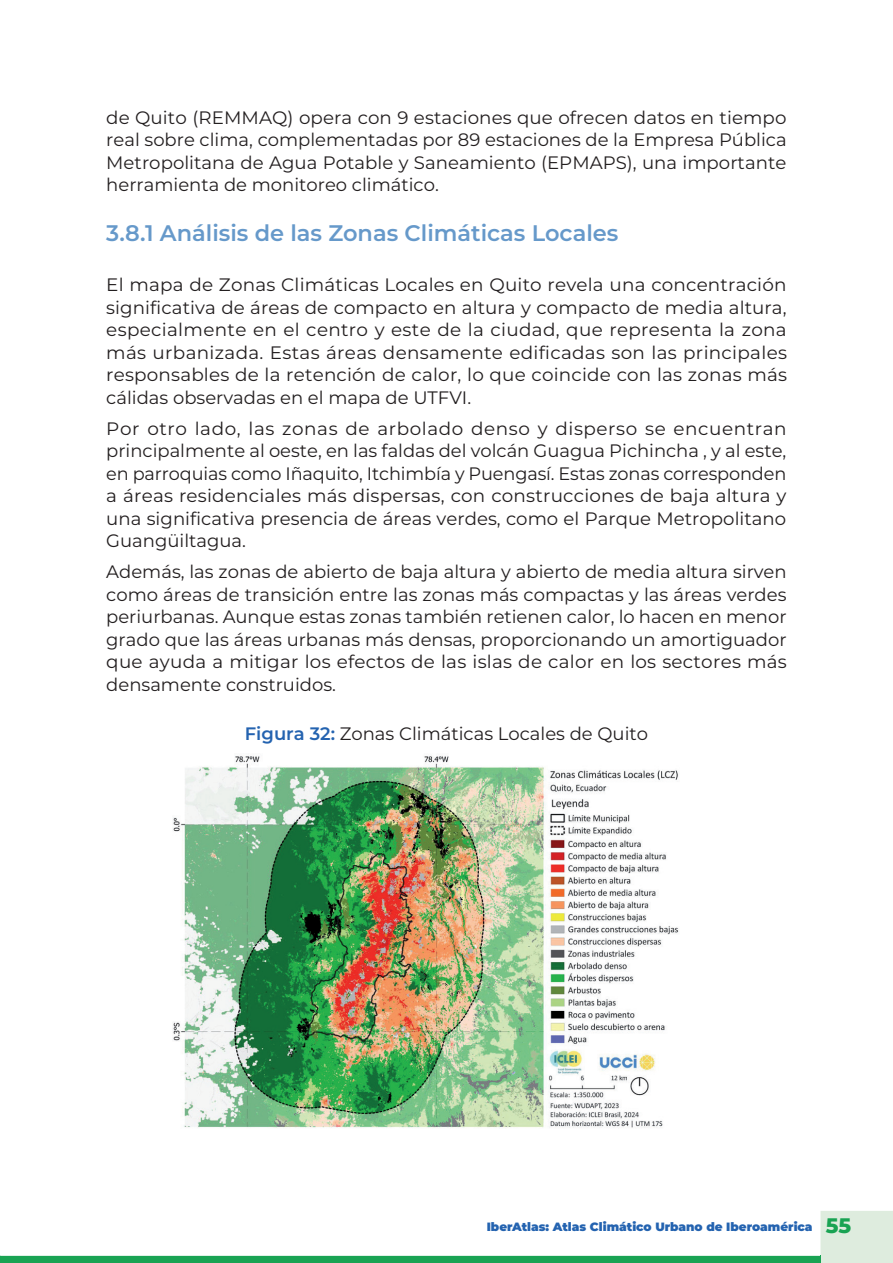
<style>
.page{position:relative;width:893px;height:1263px;background:#fff}
.page>*{position:absolute;margin:0;border:0;box-sizing:border-box;transform-origin:0 0}
.t1{font:600 22.5px "Montserrat";color:#6699ca}
.t2{font:18px/22.5px "Montserrat";color:#231f20;text-align:justify}
.t3{font:900 12px "Montserrat";color:#2463b0}
.s1{font-weight:600;color:#2463b0}
.s2{font-weight:800;font-size:21px;color:#19a353}
</style>
<div class="page">
<svg style="left:0;top:1211px;width:893px;height:52px"></svg>
<img style="left:173px;top:756px;width:506px;height:372px">
<p class="t2" style="left:106px;top:105px;width:682px">de Quito (REMMAQ) opera con 9 estaciones que ofrecen datos en tiempo real sobre clima, complementadas por 89 estaciones de la Empresa Pública Metropolitana de Agua Potable y Saneamiento (EPMAPS), una importante herramienta de monitoreo climático.</p>
<p class="t1" style="left:106px;top:217px;width:514px">3.8.1 Análisis de las Zonas Climáticas Locales</p>
<p class="t2" style="left:106px;top:273px;width:682px">El mapa de Zonas Climáticas Locales en Quito revela una concentración significativa de áreas de compacto en altura y compacto de media altura, especialmente en el centro y este de la ciudad, que representa la zona más urbanizada. Estas áreas densamente edificadas son las principales responsables de la retención de calor, lo que coincide con las zonas más cálidas observadas en el mapa de UTFVI.</p>
<p class="t2" style="left:106px;top:416px;width:682px">Por otro lado, las zonas de arbolado denso y disperso se encuentran principalmente al oeste, en las faldas del volcán Guagua Pichincha , y al este, en parroquias como Iñaquito, Itchimbía y Puengasí. Estas zonas corresponden a áreas residenciales más dispersas, con construcciones de baja altura y una significativa presencia de áreas verdes, como el Parque Metropolitano Guangüiltagua.</p>
<p class="t2" style="left:106px;top:560px;width:682px">Además, las zonas de abierto de baja altura y abierto de media altura sirven como áreas de transición entre las zonas más compactas y las áreas verdes periurbanas. Aunque estas zonas también retienen calor, lo hacen en menor grado que las áreas urbanas más densas, proporcionando un amortiguador que ayuda a mitigar los efectos de las islas de calor en los sectores más densamente construidos.</p>
<p class="t2" style="left:245px;top:722px;width:405px"><span class="s1">Figura 32:</span> Zonas Climáticas Locales de Quito</p>
<p class="t3" style="left:487px;top:1217px;width:366px">IberAtlas: Atlas Climático Urbano de Iberoamérica <span class="s2">55</span></p>
</div>
